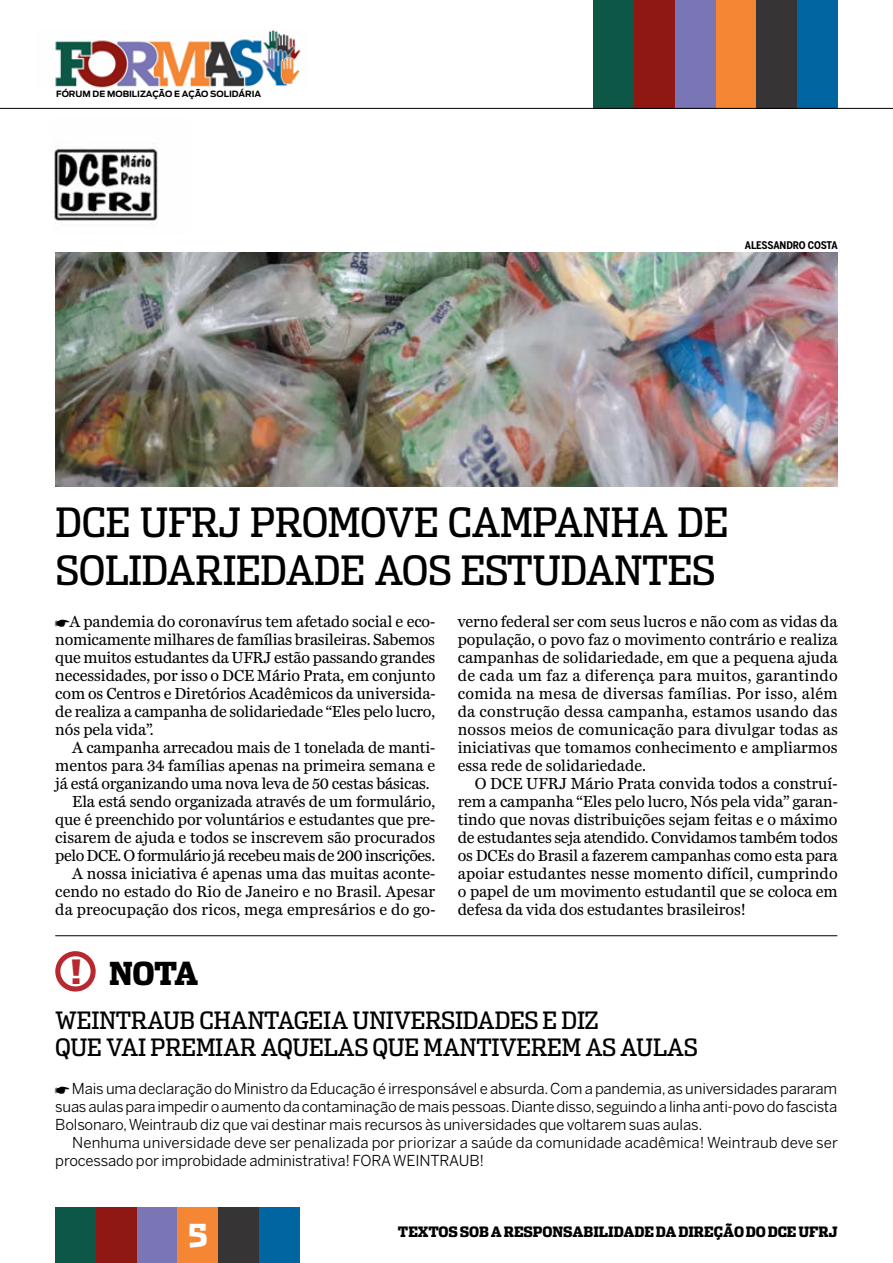
<style>
.page{position:relative;width:893px;height:1263px;background:#fff}
.page>*{position:absolute;margin:0;border:0;box-sizing:border-box;transform-origin:0 0}
.t1{font:40.5px/48.6px "Dispatch Cond";letter-spacing:-.01em;color:#000}
.t2{font:900 31.5px "Dispatch Cond";color:#000}
.t3{font:900 31.5px "Dispatch Cond";color:#fff}
.t4{font:24px/27px "Dispatch Cond";letter-spacing:-.01em;color:#000}
.t5{font:16.5px/18px "Miller Daily Two";letter-spacing:-.005em;color:#000;text-align:justify}
.t6{font:16.5px "Miller Daily Two";letter-spacing:-.025em;color:#000}
.t7{font:15px/18px "Benton Sans";letter-spacing:-.01em;color:#000;text-align:justify}
.t8{font:900 14.25px "Dispatch Cond";letter-spacing:-.005em;color:#000}
.t9{font:700 10.5px "Benton Sans Cond";letter-spacing:-.015em;color:#000}
.t10{font:700 8.55px "Antenna";color:#000}
.s1{font-family:"Benton Sans";font-size:33.15px;color:#b8292f}
</style>
<div class="page">
<img style="left:54px;top:147px;width:104px;height:77px">
<div style="left:96px;top:1208px;width:41px;height:55px;background:#8f1812"></div>
<div style="left:55px;top:1208px;width:41px;height:55px;background:#0d5746"></div>
<div style="left:137px;top:1208px;width:41px;height:55px;background:#7a75b5"></div>
<div style="left:178px;top:1208px;width:40px;height:55px;background:#f58634"></div>
<div style="left:218px;top:1208px;width:41px;height:55px;background:#363435"></div>
<div style="left:259px;top:1208px;width:41px;height:55px;background:#0165a1"></div>
<div style="left:634px;top:0;width:41px;height:108px;background:#8f1812"></div>
<div style="left:593px;top:0;width:41px;height:108px;background:#0d5746"></div>
<div style="left:675px;top:0;width:41px;height:108px;background:#7a75b5"></div>
<div style="left:716px;top:0;width:40px;height:108px;background:#f58634"></div>
<div style="left:756px;top:0;width:41px;height:108px;background:#363435"></div>
<div style="left:797px;top:0;width:41px;height:108px;background:#0165a1"></div>
<hr style="left:0;top:108px;width:893px;height:1px;background:#000">
<div style="left:55px;top:951px;width:41px;height:40px;border:5px solid #b8292f;border-radius:50%"></div>
<hr style="left:55px;top:935px;width:782px;height:1px;background:#000">
<img style="left:55px;top:30px;width:246px;height:58px">
<img style="left:55px;top:252px;width:783px;height:234px">
<p class="t10" style="left:56px;top:89px;width:207px">FÓRUM DE MOBILIZAÇÃO E AÇÃO SOLIDÁRIA</p>
<p class="t9" style="left:745px;top:239px;width:94px">ALESSANDRO COSTA</p>
<h1 class="t1" style="left:56px;top:497px;width:674px">DCE UFRJ PROMOVE CAMPANHA DE<br>SOLIDARIEDADE AOS ESTUDANTES</h1>
<p class="t5" style="left:55px;top:612px;width:382px;text-indent:14px">A pandemia do coronavírus tem afetado social e eco&shy;nomicamente milhares de famílias brasileiras. Sabemos que muitos estudantes da UFRJ estão passando grandes necessidades, por isso o DCE Mário Prata, em conjunto com os Centros e Diretórios Acadêmicos da universida&shy;de realiza a campanha de solidariedade “Eles pelo lucro, nós pela vida”.</p>
<p class="t5" style="left:72px;top:738px;width:364px">A campanha arrecadou mais de 1 tonelada de manti-</p>
<p class="t5" style="left:55px;top:756px;width:381px">mentos para 34 famílias apenas na primeira semana e</p>
<p class="t5" style="left:55px;top:774px;width:376px">já está organizando uma nova leva de 50 cestas básicas.</p>
<p class="t5" style="left:72px;top:792px;width:364px">Ela está sendo organizada através de um formulário,</p>
<p class="t5" style="left:55px;top:810px;width:381px">que é preenchido por voluntários e estudantes que pre-</p>
<p class="t5" style="left:55px;top:828px;width:381px">cisarem de ajuda e todos se inscrevem são procurados</p>
<p class="t6" style="left:55px;top:847px;width:381px">pelo DCE. O formulário já recebeu mais de 200 inscrições.</p>
<p class="t5" style="left:72px;top:864px;width:364px">A nossa iniciativa é apenas uma das muitas aconte-</p>
<p class="t5" style="left:55px;top:882px;width:381px">cendo no estado do Rio de Janeiro e no Brasil. Apesar</p>
<p class="t5" style="left:55px;top:900px;width:382px">da preocupação dos ricos, mega empresários e do go-</p>
<p class="t5" style="left:458px;top:612px;width:382px">verno federal ser com seus lucros e não com as vidas da população, o povo faz o movimento contrário e realiza campanhas de solidariedade, em que a pequena ajuda de cada um faz a diferença para muitos, garantindo comida na mesa de diversas famílias. Por isso, além da construção dessa campanha, estamos usando das nossos meios de comunicação para divulgar todas as iniciativas que tomamos conhecimento e ampliarmos essa rede de solidariedade.</p>
<p class="t5" style="left:458px;top:774px;width:382px;text-indent:17px">O DCE UFRJ Mário Prata convida todos a construí&shy;rem a campanha “Eles pelo lucro, Nós pela vida” garan&shy;tindo que novas distribuições sejam feitas e o máximo de estudantes seja atendido. Convidamos também todos os DCEs do Brasil a fazerem campanhas como esta para apoiar estudantes nesse momento difícil, cumprindo o papel de um movimento estudantil que se coloca em defesa da vida dos estudantes brasileiros!</p>
<h2 class="t2" style="left:70px;top:953px;width:130px"><span class="s1">!</span> NOTA</h2>
<h3 class="t4" style="left:55px;top:1006px;width:644px">WEINTRAUB CHANTAGEIA UNIVERSIDADES E DIZ<br>QUE VAI PREMIAR AQUELAS QUE MANTIVEREM AS AULAS</h3>
<p class="t7" style="left:55px;top:1079px;width:783px;text-indent:17px">Mais uma declaração do Ministro da Educação é irresponsável e absurda. Com a pandemia, as universidades pararam suas aulas para impedir o aumento da contaminação de mais pessoas. Diante disso, seguindo a linha anti-povo do fascista Bolsonaro, Weintraub diz que vai destinar mais recursos às universidades que voltarem suas aulas.</p>
<p class="t7" style="left:55px;top:1133px;width:784px;text-indent:17px">Nenhuma universidade deve ser penalizada por priorizar a saúde da comunidade acadêmica! Weintraub deve ser processado por improbidade administrativa! FORA WEINTRAUB!</p>
<h2 class="t3" style="left:188px;top:1215px;width:21px">5</h2>
<p class="t8" style="left:398px;top:1223px;width:441px">TEXTOS SOB A RESPONSABILIDADE DA DIREÇÃO DO DCE UFRJ</p>
</div>
